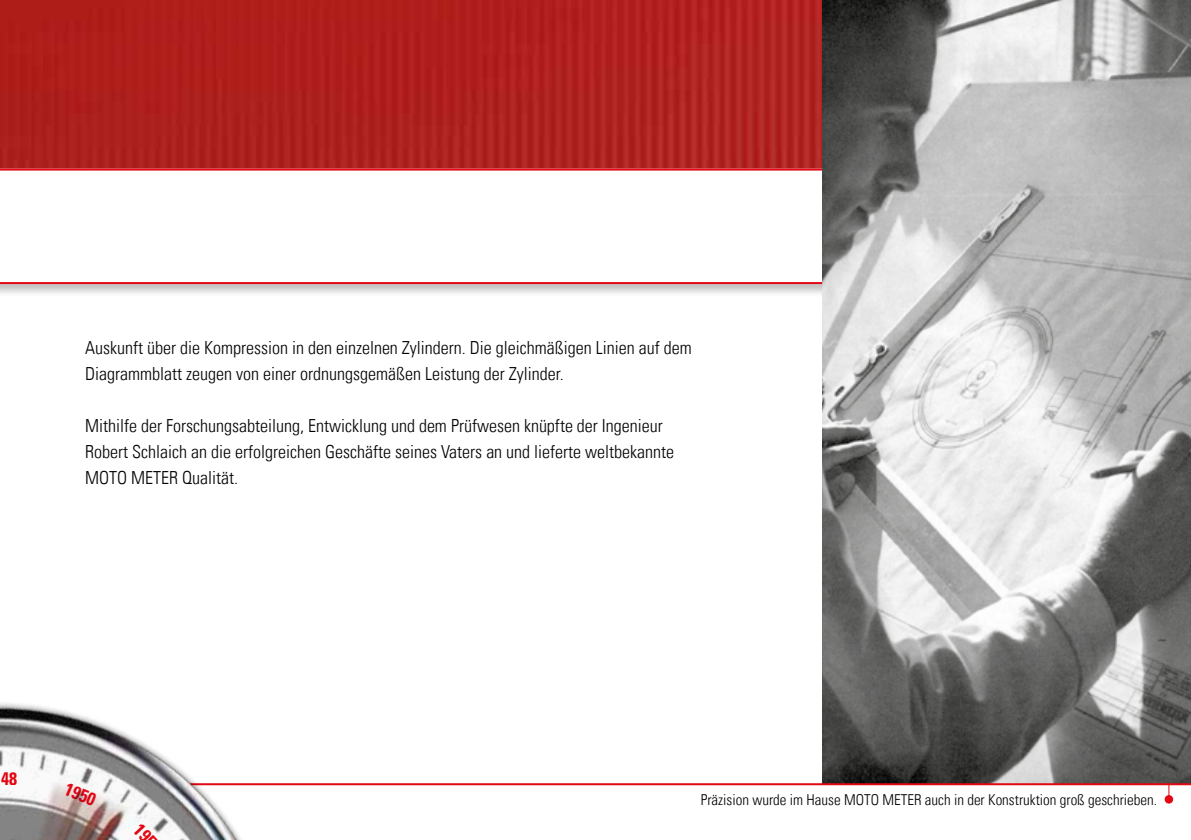
<style>
.page{position:relative;width:1191px;height:840px;background:#fff}
.page>*{position:absolute;margin:0;border:0;box-sizing:border-box;transform-origin:0 0}
.t1{font:300 condensed 18px/26px "Univers LT";color:#000}
.t2{font:700 condensed 18px "Univers LT";color:#e30613}
.t3{font:300 condensed 15px "Univers LT";color:#000}
</style>
<div class="page">
<img style="left:0;top:0;width:822px;height:166px">
<div style="left:0;top:166px;width:1191px;height:131px;background:#000;opacity:.25"></div>
<svg style="left:0;top:170px;width:822px;height:112px"></svg>
<svg style="left:1164px;top:794px;width:9px;height:9px"></svg>
<hr style="left:0;top:168px;width:838px;height:2px;background:#e30613">
<hr style="left:0;top:282px;width:851px;height:2px;background:#e30613">
<img style="left:822px;top:0;width:369px;height:782px">
<hr style="left:190px;top:782px;width:1001px;height:2px;background:#e30613">
<img style="left:0;top:703px;width:245px;height:136px">
<svg style="left:133px;top:822px;width:20px;height:17px"></svg>
<p class="t1" style="left:85px;top:334px;width:608px">Auskunft über die Kompression in den einzelnen Zylindern. Die gleichmäßigen Linien auf dem<br>Diagrammblatt zeugen von einer ordnungsgemäßen Leistung der Zylinder.</p>
<p class="t1" style="left:85px;top:412px;width:590px">Mithilfe der Forschungsabteilung, Entwicklung und dem Prüfwesen knüpfte der Ingenieur<br>Robert Schlaich an die erfolgreichen Geschäfte seines Vaters an und lieferte weltbekannte<br>MOTO METER Qualität.</p>
<p class="t2" style="left:1px;top:766px;width:17px">48</p>
<p class="t2" style="left:70px;top:777px;width:33px;rotate:23deg">1950</p>
<p class="t3" style="left:700px;top:790px;width:458px">Präzision wurde im Hause MOTO METER auch in der Konstruktion groß geschrieben.</p>
</div>
